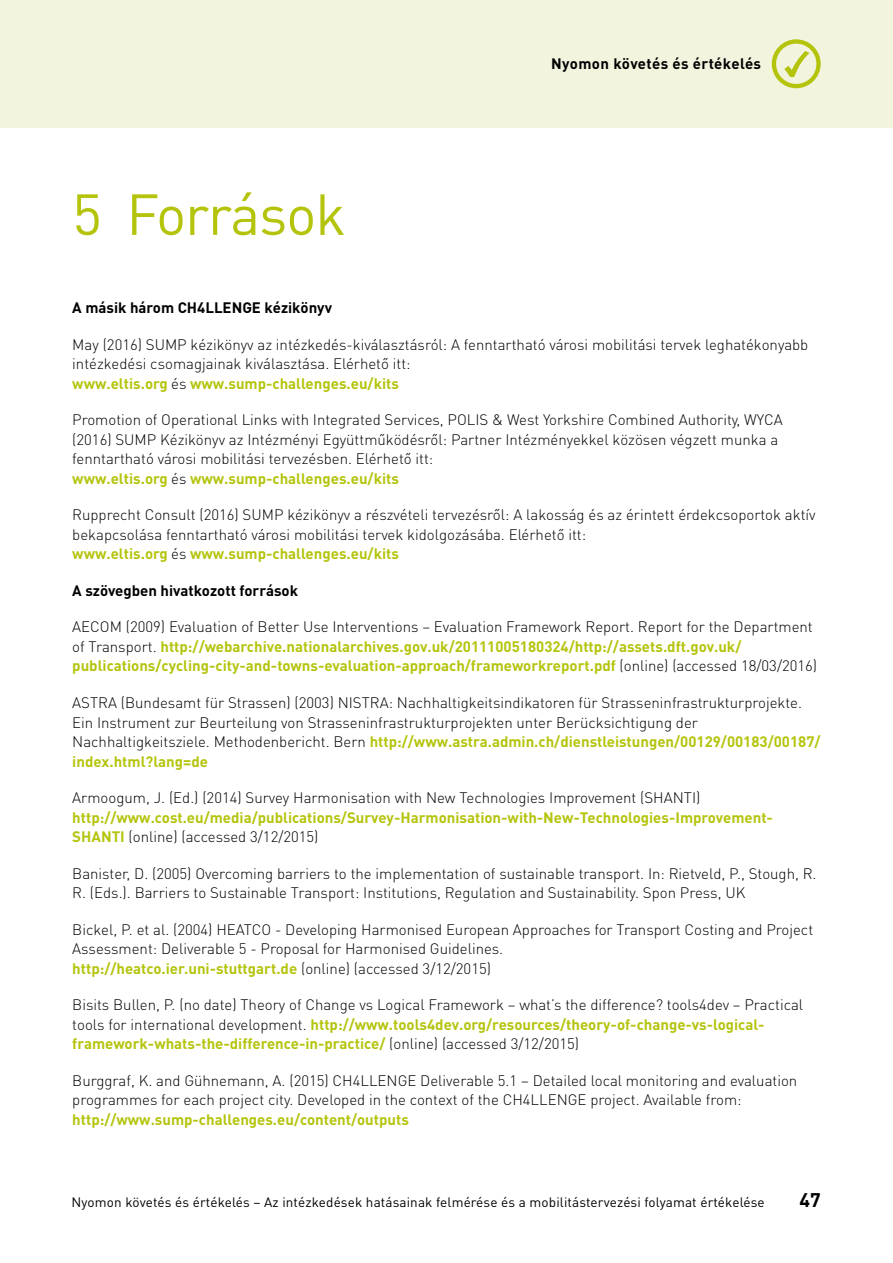
<style>
.page{position:relative;width:893px;height:1263px;background:#fff}
.page>*{position:absolute;margin:0;border:0;box-sizing:border-box;transform-origin:0 0}
.t1{font:57px "DIN Pro";letter-spacing:-.02em;color:#b4c40c}
.t2{font:700 19.5px "DIN Pro";color:#000}
.t3{font:300 15px/19.5px "DIN Pro";color:#000}
.t4{font:700 15px/19.5px "DIN Pro";color:#b4c40c}
.t5{font:700 15px "DIN Pro";color:#000}
.t6{font:700 15px "DIN Pro";letter-spacing:.025em;color:#000}
.t7{font:13.5px "DIN Pro";letter-spacing:.01em;color:#000}
.s1{font-weight:700;color:#b4c40c}
.s2{font-weight:300;color:#000}
</style>
<div class="page">
<div style="left:0;top:0;width:893px;height:128px;background:#f3f4de"></div>
<svg style="left:772px;top:39px;width:49px;height:49px"></svg>
<h1 class="t1" style="left:72px;top:176px;width:275px">5 Források</h1>
<p class="t6" style="left:551px;top:54px;width:211px">Nyomon követés és értékelés</p>
<p class="t5" style="left:72px;top:298px;width:261px">A másik három CH4LLENGE kézikönyv</p>
<p class="t3" style="left:72px;top:334px;width:738px">May (2016) SUMP kézikönyv az intézkedés-kiválasztásról: A fenntartható városi mobilitási tervek leghatékonyabb intézkedési csomagjainak kiválasztása. Elérhető itt:<br><span class="s1">www.eltis.org</span> és <span class="s1">www.sump-challenges.eu/kits</span></p>
<p class="t3" style="left:72px;top:410px;width:712px">Promotion of Operational Links with Integrated Services, POLIS &amp; West Yorkshire Combined Authority, WYCA (2016) SUMP Kézikönyv az Intézményi Együttműködésről: Partner Intézményekkel közösen végzett munka a fenntartható városi mobilitási tervezésben. Elérhető itt:<br><span class="s1">www.eltis.org</span> és <span class="s1">www.sump-challenges.eu/kits</span></p>
<p class="t3" style="left:72px;top:505px;width:745px">Rupprecht Consult (2016) SUMP kézikönyv a részvételi tervezésről: A lakosság és az érintett érdekcsoportok aktív bekapcsolása fenntartható városi mobilitási tervek kidolgozásába. Elérhető itt:<br><span class="s1">www.eltis.org</span> és <span class="s1">www.sump-challenges.eu/kits</span></p>
<p class="t5" style="left:72px;top:580px;width:227px">A szövegben hivatkozott források</p>
<p class="t4" style="left:72px;top:617px;width:746px"><span class="s2">AECOM (2009) Evaluation of Better Use Interventions – Evaluation Framework Report. Report for the Department of Transport.</span> http://webarchive.nationalarchives.gov.uk/20111005180324/http://assets.dft.gov.uk/ publications/cycling-city-and-towns-evaluation-approach/frameworkreport.pdf <span class="s2">(online) (accessed 18/03/2016)</span></p>
<p class="t3" style="left:72px;top:692px;width:750px">ASTRA (Bundesamt für Strassen) (2003) NISTRA: Nachhaltigkeitsindikatoren fü r Strasseninfrastrukturprojekte.<br>Ein Instrument zur Beurteilung von Strasseninfrastrukturprojekten unter Berücksichtigung der Nachhaltigkeitsziele. Methodenbericht. Bern <span class="s1">http://www.astra.admin.ch/dienstleistungen/00129/00183/00187/ index.html?lang=de</span></p>
<p class="t3" style="left:72px;top:787px;width:630px">Armoogum, J. (Ed.) (2014) Survey Harmonisation with New Technologies Improvement (SHANTI)</p>
<p class="t4" style="left:72px;top:807px;width:702px">http://www.cost.eu/media/publications/Survey-Harmonisation-with-New-Technologies-Improvement-<br>SHANTI <span class="s2">(online) (accessed 3/12/2015)</span></p>
<p class="t3" style="left:72px;top:863px;width:746px">Banister, D. (2005) Overcoming barriers to the implementation of sustainable transport. In: Rietveld, P., Stough, R.<br>R. (Eds.). Barriers to Sustainable Transport: Institutions, Regulation and Sustainability. Spon Press, UK</p>
<p class="t3" style="left:72px;top:919px;width:742px">Bickel, P. et al. (2004) HEATCO - Developing Harmonised European Approaches for Transport Costing and Project<br>Assessment: Deliverable 5 - Proposal for Harmonised Guidelines.<br><span class="s1">http://heatco.ier.uni-stuttgart.de</span> (online) (accessed 3/12/2015)</p>
<p class="t3" style="left:72px;top:994px;width:732px">Bisits Bullen, P. (no date) Theory of Change vs Logical Framework – what’s the difference? tools4dev – Practical tools for international development. <span class="s1">http://www.tools4dev.org/resources/theory-of-change-vs-logical&shy;framework-whats-the-difference-in-practice/</span> (online) (accessed 3/12/2015)</p>
<p class="t3" style="left:72px;top:1070px;width:727px">Burggraf, K. and Gühnemann, A. (2015) CH4LLENGE Deliverable 5.1 – Detailed local monitoring and evaluation programmes for each project city. Developed in the context of the CH4LLENGE project. Available from:</p>
<p class="t4" style="left:72px;top:1109px;width:338px">http://www.sump-challenges.eu/content/outputs</p>
<p class="t7" style="left:72px;top:1193px;width:695px">Nyomon követés és értékelés – Az intézkedések hatásainak felmérése és a mobilitástervezési folyamat értékelése</p>
<h2 class="t2" style="left:799px;top:1187px;width:23px">47</h2>
</div>
